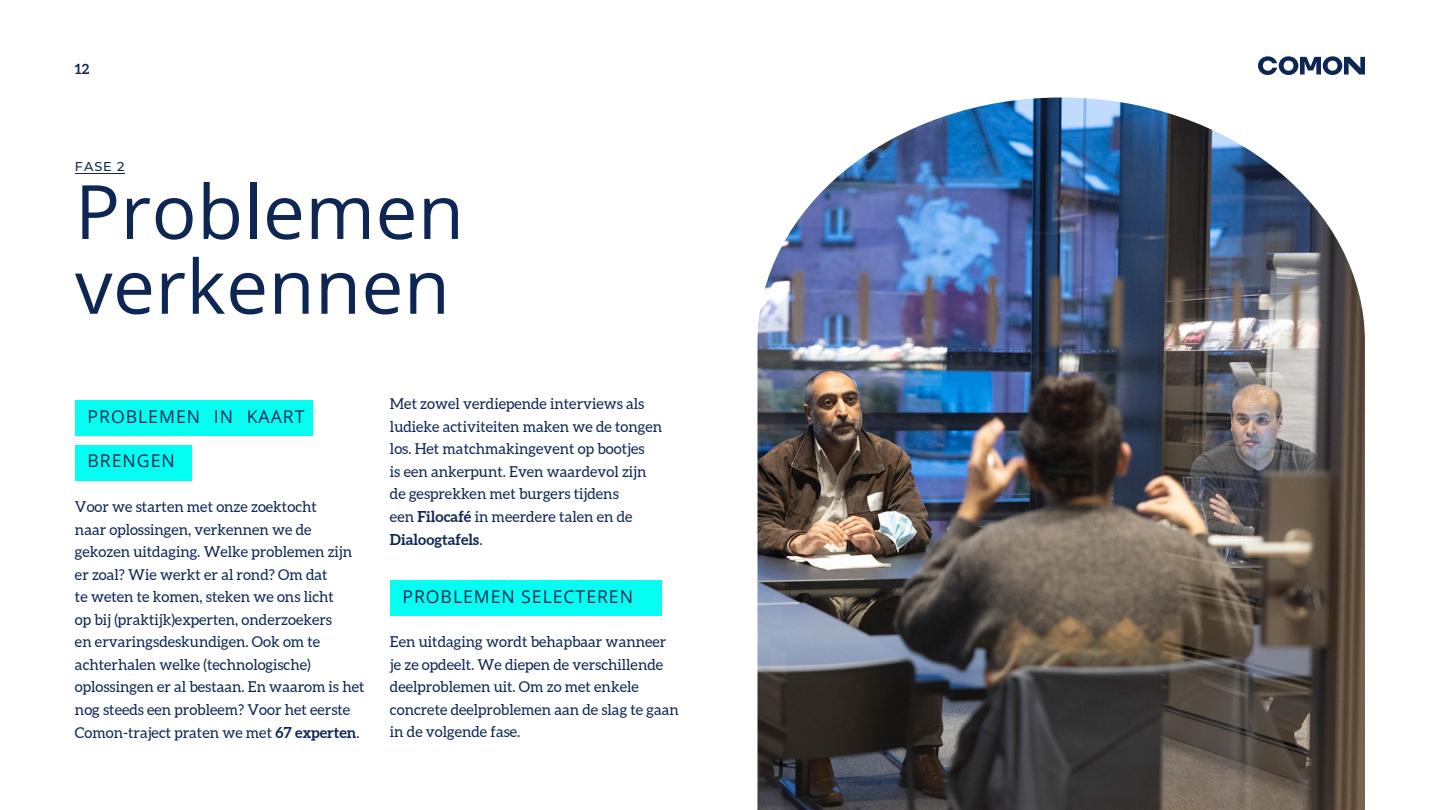
<style>
.page{position:relative;width:1440px;height:810px;background:#fff}
.page>*{position:absolute;margin:0;border:0;box-sizing:border-box;transform-origin:0 0}
.t1{font:75px/74.8px "Open Sans";letter-spacing:.005em;color:#0d2654}
.t2{font:17.7px "Open Sans";letter-spacing:.055em;color:#0d2654}
.t3{font:15px/22.5px "Aleo";color:#0d2654}
.t4{font:700 13.95px "Aleo";color:#0d2654}
.t5{font:500 12.75px "Montserrat";color:#0d2654}
.s1{font-weight:700}
</style>
<div class="page">
<div style="left:75px;top:400px;width:237px;height:36px;background:#03fff2"></div>
<div style="left:75px;top:446px;width:117px;height:35px;background:#03fff2"></div>
<hr style="left:75px;top:174px;width:49px;height:1px;background:#0d2654">
<div style="left:390px;top:581px;width:271px;height:35px;background:#03fff2"></div>
<img style="left:758px;top:97px;width:607px;height:713px">
<svg style="left:1258px;top:56px;width:107px;height:19px"></svg>
<p class="t4" style="left:75px;top:61px;width:16px">12</p>
<h1 class="t5" style="left:75px;top:159px;width:51px">FASE 2</h1>
<h1 class="t1" style="left:75px;top:172px;width:390px">Problemen verkennen</h1>
<h2 class="t2" style="left:88px;top:404px;width:219px">PROBLEMEN IN KAART</h2>
<h2 class="t2" style="left:88px;top:448px;width:89px">BRENGEN</h2>
<p class="t3" style="left:75px;top:495px;width:243px">Voor we starten met onze zoektocht</p>
<p class="t3" style="left:75px;top:518px;width:238px">naar oplossingen, verkennen we de</p>
<p class="t3" style="left:75px;top:540px;width:279px">gekozen uitdaging. Welke problemen zijn</p>
<p class="t3" style="left:75px;top:563px;width:254px">er zoal? Wie werkt er al rond? Om dat</p>
<p class="t3" style="left:75px;top:585px;width:260px">te weten te komen, steken we ons licht</p>
<p class="t3" style="left:75px;top:608px;width:259px">op bij (praktijk)experten, onderzoekers</p>
<p class="t3" style="left:75px;top:630px;width:291px">en ervaringsdeskundigen. Ook om te achterhalen welke (technologische) oplossingen er al bestaan. En waarom is het nog steeds een probleem? Voor het eerste Comon-traject praten we met <span class="s1">67 experten</span>.</p>
<p class="t3" style="left:390px;top:392px;width:274px">Met zowel verdiepende interviews als ludieke activiteiten maken we de tongen los. Het matchmakingevent op bootjes</p>
<p class="t3" style="left:390px;top:460px;width:258px">is een ankerpunt. Even waardevol zijn</p>
<p class="t3" style="left:390px;top:482px;width:230px">de gesprekken met burgers tijdens</p>
<h2 class="t3" style="left:390px;top:505px;width:244px;line-height:23.1px">een <span class="s1">Filocafé</span> in meerdere talen en de<br><span class="s1">Dialoogtafels</span>.</h2>
<p class="t2" style="left:403px;top:584px;width:232px">PROBLEMEN SELECTEREN</p>
<p class="t3" style="left:390px;top:630px;width:278px">Een uitdaging wordt behapbaar wanneer</p>
<p class="t3" style="left:390px;top:653px;width:290px">je ze opdeelt. We diepen de verschillende deelproblemen uit. Om zo met enkele concrete deelproblemen aan de slag te gaan in de volgende fase.</p>
</div>
